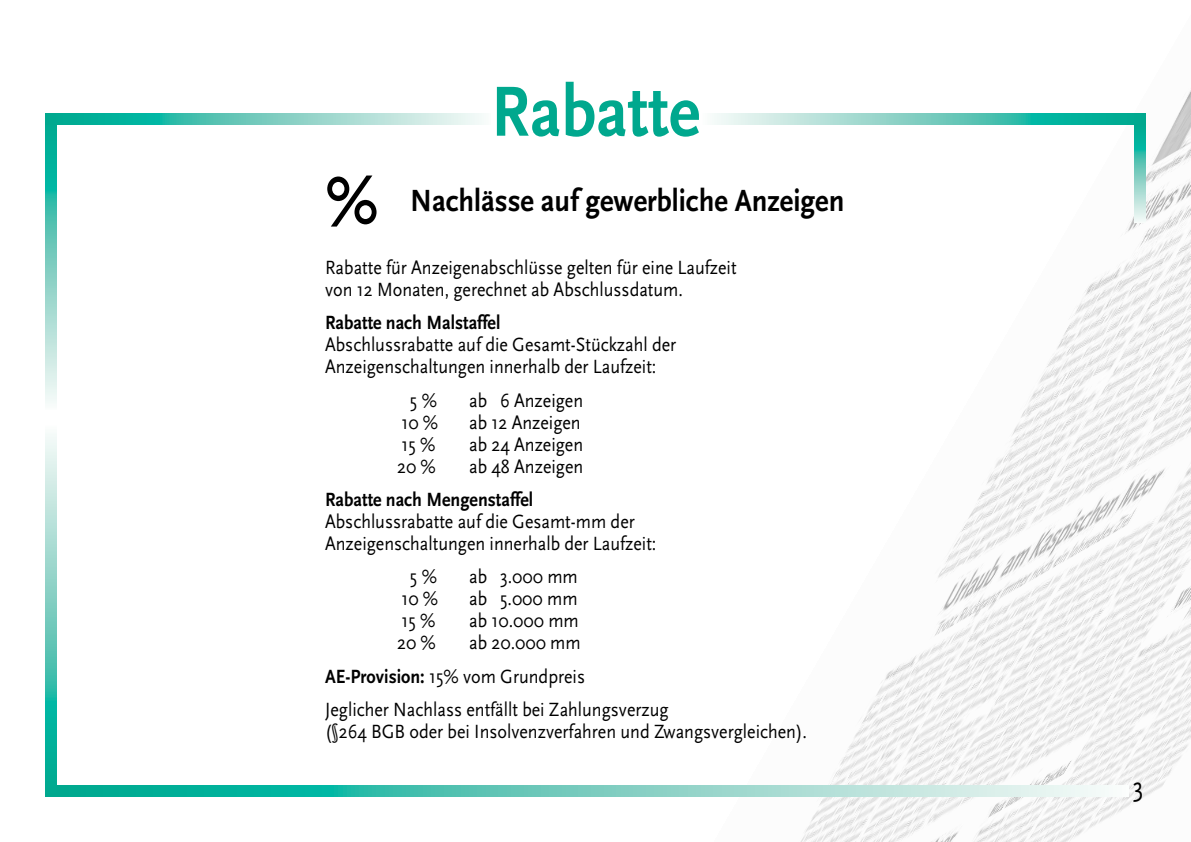
<style>
.page{position:relative;width:1191px;height:842px;background:#fff}
.page>*{position:absolute;margin:0;border:0;box-sizing:border-box;transform-origin:0 0}
.t1{font:700 74px "Scala Sans Pro";color:#00a88e;scale:.9 1}
.t2{font:700 32px "Scala Sans Pro";color:#000;scale:.9 1}
.t3{font:28px "Scala Sans Pro";color:#000;scale:.9 1}
.t4{font:20px/22px "Scala Sans Pro";color:#000;scale:.9 1}
.t5{font:700 20px "Scala Sans Pro";color:#000;scale:.9 1}
.s1{font-size:70px}
.s2{font-weight:700}
</style>
<div class="page">
<img style="left:800px;top:90px;width:391px;height:752px">
<svg style="left:45px;top:434px;width:12px;height:363px;background:#6eccbf"></svg>
<svg style="left:45px;top:125px;width:12px;height:278px;background:#72cec0"></svg>
<svg style="left:45px;top:113px;width:437px;height:12px;background:#6eccbf"></svg>
<svg style="left:714px;top:113px;width:431px;height:12px;background:#6eccbf"></svg>
<svg style="left:1134px;top:125px;width:11px;height:98px"></svg>
<svg style="left:57px;top:785px;width:1071px;height:12px;background:#70cdc0"></svg>
<h1 class="t1" style="left:491px;top:68px;width:234px">Rabatte</h1>
<h2 class="t2" style="left:325px;top:182px;width:578px"><span class="s1">%</span> Nachlässe auf gewerbliche Anzeigen</h2>
<p class="t4" style="left:325px;top:256px;width:459px">Rabatte für Anzeigenabschlüsse gelten für eine Laufzeit von 12 Monaten, gerechnet ab Abschlussdatum.</p>
<p class="t5" style="left:325px;top:311px;width:196px">Rabatte nach Malstaffel</p>
<p class="t4" style="left:325px;top:334px;width:391px">Abschlussrabatte auf die Gesamt-Stückzahl der<br>Anzeigenschaltungen innerhalb der Laufzeit:</p>
<p class="t4" style="left:410px;top:389px;width:32px">5 %</p>
<p class="t4" style="left:469px;top:389px;width:128px">ab 6 Anzeigen</p>
<p class="t4" style="left:401px;top:411px;width:42px">10 %</p>
<p class="t4" style="left:469px;top:411px;width:125px">ab 12 Anzeigen</p>
<p class="t4" style="left:401px;top:433px;width:39px">15 %</p>
<p class="t4" style="left:469px;top:433px;width:128px">ab 24 Anzeigen</p>
<p class="t4" style="left:397px;top:455px;width:45px">20 %</p>
<p class="t4" style="left:469px;top:455px;width:128px">ab 48 Anzeigen</p>
<p class="t5" style="left:325px;top:488px;width:233px">Rabatte nach Mengenstaffel</p>
<p class="t4" style="left:325px;top:510px;width:370px">Abschlussrabatte auf die Gesamt-mm der<br>Anzeigenschaltungen innerhalb der Laufzeit:</p>
<p class="t4" style="left:410px;top:566px;width:32px">5 %</p>
<p class="t4" style="left:469px;top:566px;width:122px">ab 3.000 mm</p>
<p class="t4" style="left:401px;top:588px;width:42px">10 %</p>
<p class="t4" style="left:469px;top:588px;width:122px">ab 5.000 mm</p>
<p class="t4" style="left:401px;top:610px;width:39px">15 %</p>
<p class="t4" style="left:469px;top:610px;width:123px">ab 10.000 mm</p>
<p class="t4" style="left:397px;top:632px;width:45px">20 %</p>
<p class="t4" style="left:325px;top:626px;width:383px;line-height:33.4px;text-indent:144px">ab 20.000 mm<br><span class="s2">AE-Provision:</span> 15% vom Grundpreis<br>Jeglicher Nachlass entfällt bei Zahlungsverzug</p>
<p class="t4" style="left:325px;top:720px;width:537px">(§264 BGB oder bei Insolvenzverfahren und Zwangsvergleichen).</p>
<h3 class="t3" style="left:1133px;top:771px;width:14px">3</h3>
</div>
